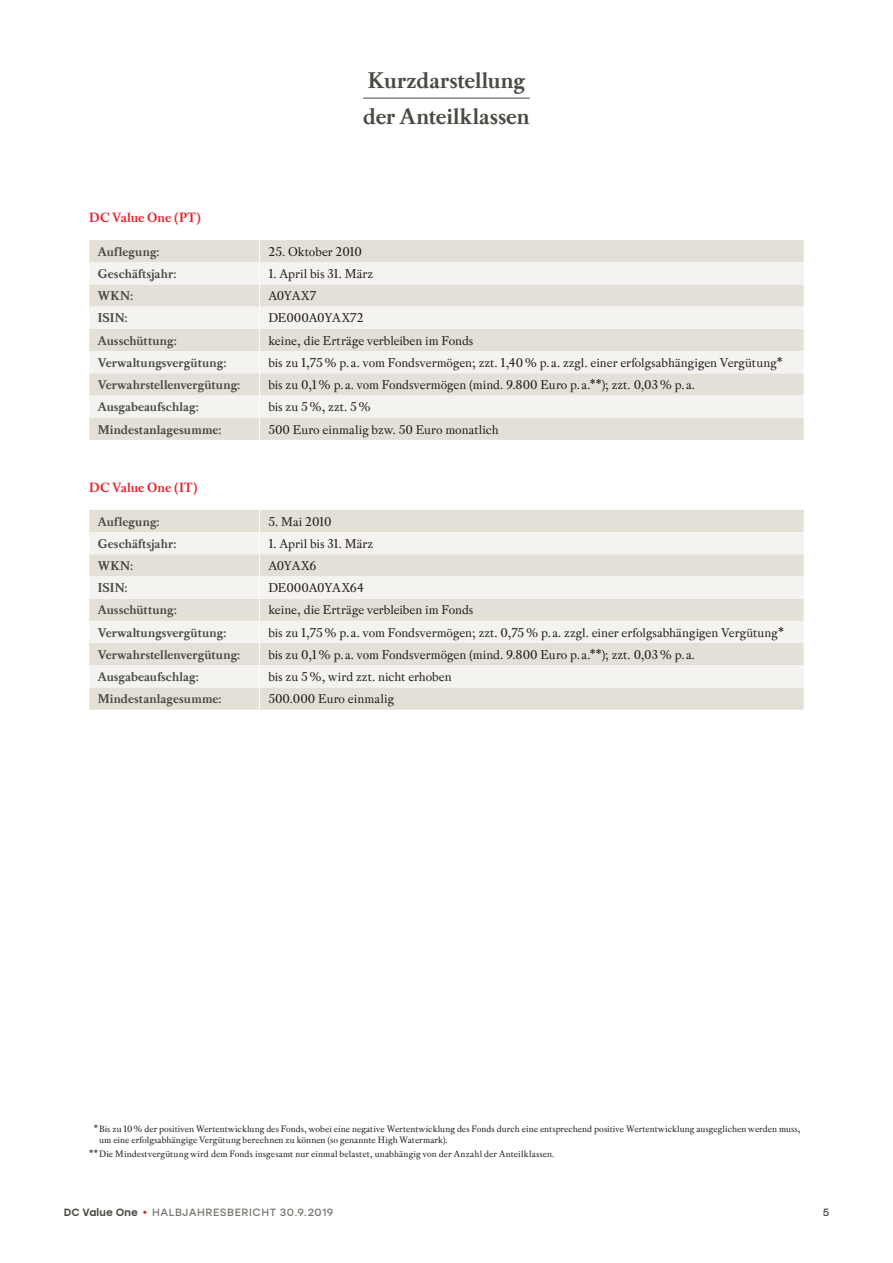
<style>
.page{position:relative;width:893px;height:1263px;background:#fff}
.page>*{position:absolute;margin:0;border:0;box-sizing:border-box;transform-origin:0 0}
.t1{font:700 24px/36px "Pradell";color:#484b42}
.t2{font:700 14.25px "Pradell";color:#e6272f}
.t3{font:13.5px "Pradell";color:#231f20}
.t4{font:700 13.5px "Pradell";letter-spacing:.005em;color:#484b42}
.t5{font:10.5px "Stolzl";letter-spacing:.05em;color:#767871}
.t6{font:500 10.5px "Stolzl";letter-spacing:.01em;color:#484b42}
.t7{font:10.5px "Stolzl";color:#484b42}
.t8{font:9.75px/11.2px "Pradell";letter-spacing:.005em;color:#231f20}
</style>
<div class="page">
<hr style="left:363px;top:98px;width:167px;height:1px;background:#484b42">
<div style="left:89px;top:240px;width:715px;height:200px;background:#e4e0d7"></div>
<svg style="left:89px;top:262px;width:715px;height:156px;fill:#f4f3ef"></svg>
<svg style="left:259px;top:240px;width:1px;height:200px"></svg>
<div style="left:89px;top:510px;width:715px;height:200px;background:#e4e0d7"></div>
<svg style="left:89px;top:532px;width:715px;height:155px;fill:#f4f3ef"></svg>
<svg style="left:259px;top:510px;width:1px;height:200px"></svg>
<h1 class="t1" style="left:363px;top:62px;width:168px">Kurzdarstellung der Anteilklassen</h1>
<p class="t2" style="left:89px;top:209px;width:113px">DC Value One (PT)</p>
<p class="t4" style="left:98px;top:243px;width:63px">Auflegung:</p>
<p class="t3" style="left:268px;top:243px;width:95px">25. Oktober 2010</p>
<p class="t4" style="left:98px;top:266px;width:80px">Geschäftsjahr:</p>
<p class="t3" style="left:268px;top:265px;width:107px">1. April bis 31. März</p>
<p class="t4" style="left:98px;top:288px;width:37px">WKN:</p>
<p class="t3" style="left:268px;top:288px;width:50px">A0YAX7</p>
<p class="t4" style="left:98px;top:310px;width:31px">ISIN:</p>
<p class="t3" style="left:268px;top:310px;width:97px">DE000A0YAX72</p>
<p class="t4" style="left:98px;top:332px;width:81px">Ausschüttung:</p>
<p class="t3" style="left:268px;top:332px;width:207px">keine, die Erträge verbleiben im Fonds</p>
<p class="t4" style="left:98px;top:354px;width:130px">Verwaltungsvergütung:</p>
<p class="t3" style="left:268px;top:354px;width:516px">bis zu 1,75% p. a. vom Fondsvermögen; zzt. 1,40% p. a. zzgl. einer erfolgsabhängigen Vergütung*</p>
<p class="t4" style="left:98px;top:377px;width:144px">Verwahrstellenvergütung:</p>
<p class="t3" style="left:268px;top:376px;width:428px">bis zu 0,1% p. a. vom Fondsvermögen (mind. 9.800 Euro p. a.**); zzt. 0,03% p. a.</p>
<p class="t4" style="left:98px;top:399px;width:103px">Ausgabeaufschlag:</p>
<p class="t3" style="left:268px;top:399px;width:104px">bis zu 5%, zzt. 5%</p>
<p class="t4" style="left:98px;top:421px;width:125px">Mindestanlagesumme:</p>
<p class="t3" style="left:268px;top:421px;width:232px">500 Euro einmalig bzw. 50 Euro monatlich</p>
<p class="t2" style="left:89px;top:479px;width:110px">DC Value One (IT)</p>
<p class="t4" style="left:98px;top:513px;width:63px">Auflegung:</p>
<p class="t3" style="left:268px;top:513px;width:65px">5. Mai 2010</p>
<p class="t4" style="left:98px;top:535px;width:80px">Geschäftsjahr:</p>
<p class="t3" style="left:268px;top:535px;width:107px">1. April bis 31. März</p>
<p class="t4" style="left:98px;top:558px;width:37px">WKN:</p>
<p class="t3" style="left:268px;top:557px;width:50px">A0YAX6</p>
<p class="t4" style="left:98px;top:580px;width:31px">ISIN:</p>
<p class="t3" style="left:268px;top:580px;width:97px">DE000A0YAX64</p>
<p class="t4" style="left:98px;top:602px;width:81px">Ausschüttung:</p>
<p class="t3" style="left:268px;top:602px;width:207px">keine, die Erträge verbleiben im Fonds</p>
<p class="t4" style="left:98px;top:624px;width:130px">Verwaltungsvergütung:</p>
<p class="t3" style="left:268px;top:624px;width:517px">bis zu 1,75% p. a. vom Fondsvermögen; zzt. 0,75% p. a. zzgl. einer erfolgsabhängigen Vergütung*</p>
<p class="t4" style="left:98px;top:646px;width:144px">Verwahrstellenvergütung:</p>
<p class="t3" style="left:268px;top:646px;width:428px">bis zu 0,1% p. a. vom Fondsvermögen (mind. 9.800 Euro p. a.**); zzt. 0,03% p. a.</p>
<p class="t4" style="left:98px;top:669px;width:103px">Ausgabeaufschlag:</p>
<p class="t3" style="left:268px;top:668px;width:185px">bis zu 5%, wird zzt. nicht erhoben</p>
<p class="t4" style="left:98px;top:691px;width:125px">Mindestanlagesumme:</p>
<p class="t3" style="left:268px;top:691px;width:127px">500.000 Euro einmalig</p>
<p class="t8" style="left:99px;top:1123px;width:703px;text-indent:-5px">* Bis zu 10% der positiven Wertentwicklung des Fonds, wobei eine negative Wertentwicklung des Fonds durch eine entsprechend positive Wertentwicklung ausgeglichen werden muss, um eine erfolgsabhängige Vergütung berechnen zu können (so genannte High Watermark).</p>
<p class="t8" style="left:89px;top:1148px;width:467px">** Die Mindestvergütung wird dem Fonds insgesamt nur einmal belastet, unabhängig von der Anzahl der Anteilklassen.</p>
<p class="t6" style="left:64px;top:1205px;width:76px">DC Value One</p>
<p class="t5" style="left:152px;top:1205px;width:183px">HALBJAHRESBERICHT 30.9.2019</p>
<p class="t7" style="left:823px;top:1205px;width:8px">5</p>
</div>
